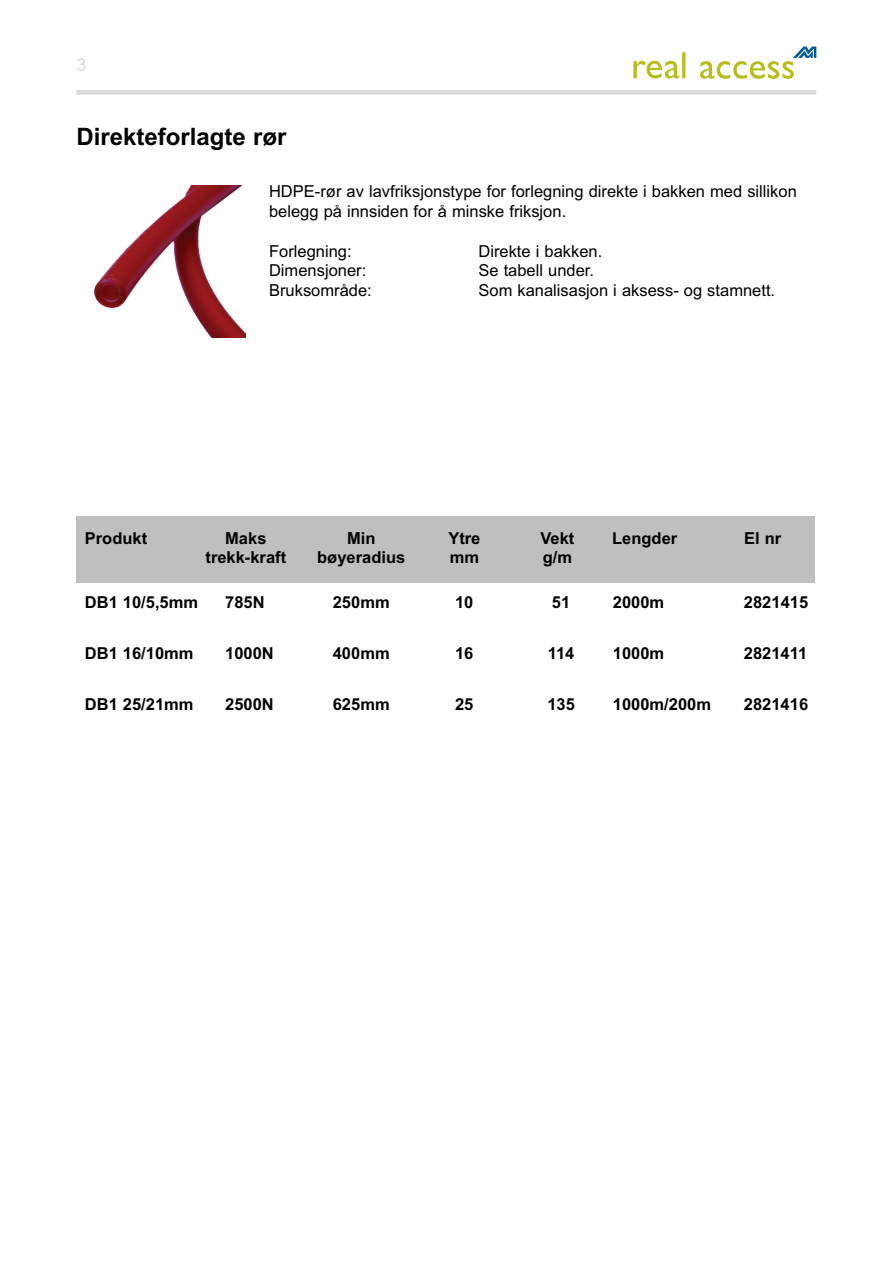
<style>
.page{position:relative;width:893px;height:1263px;background:#fff}
.page>*{position:absolute;margin:0;border:0;box-sizing:border-box;transform-origin:0 0}
.t1{font:700 24px "Arial";color:#000}
.t2{font:18px "Arial";color:#d9d9d9}
.t3{font:16.5px/19.8px "Arial";color:#000}
.t4{font:700 16.5px "Arial";color:#000}
</style>
<div class="page">
<div style="left:76px;top:90px;width:740px;height:5px;background:#d9d9d9"></div>
<svg style="left:633px;top:52px;width:52px;height:26px"></svg>
<svg style="left:700px;top:47px;width:116px;height:32px"></svg>
<img style="left:94px;top:185px;width:152px;height:153px">
<div style="left:76px;top:516px;width:738px;height:67px;background:#bfbfbf"></div>
<p class="t2" style="left:76px;top:58px;width:12px">3</p>
<h1 class="t1" style="left:76px;top:128px;width:212px">Direkteforlagte rør</h1>
<p class="t3" style="left:269px;top:183px;width:529px">HDPE-rør av lavfriksjonstype for forlegning direkte i bakken med sillikon belegg på innsiden for å minske friksjon.</p>
<p class="t3" style="left:269px;top:243px;width:84px">Forlegning:</p>
<p class="t3" style="left:478px;top:243px;width:125px">Direkte i bakken.</p>
<p class="t3" style="left:269px;top:262px;width:99px">Dimensjoner:</p>
<p class="t3" style="left:478px;top:262px;width:117px">Se tabell under.</p>
<p class="t3" style="left:269px;top:282px;width:104px">Bruksområde:</p>
<p class="t3" style="left:478px;top:282px;width:298px">Som kanalisasjon i aksess- og stamnett.</p>
<p class="t4" style="left:85px;top:532px;width:64px">Produkt</p>
<p class="t4" style="left:225px;top:532px;width:43px">Maks</p>
<p class="t4" style="left:347px;top:532px;width:30px">Min</p>
<p class="t4" style="left:448px;top:532px;width:34px">Ytre</p>
<p class="t4" style="left:540px;top:532px;width:35px">Vekt</p>
<p class="t4" style="left:612px;top:532px;width:67px">Lengder</p>
<p class="t4" style="left:744px;top:532px;width:39px">El nr</p>
<p class="t4" style="left:205px;top:552px;width:82px">trekk-kraft</p>
<p class="t4" style="left:317px;top:552px;width:90px">bøyeradius</p>
<p class="t4" style="left:450px;top:552px;width:31px">mm</p>
<p class="t4" style="left:543px;top:552px;width:31px">g/m</p>
<p class="t4" style="left:85px;top:597px;width:115px">DB1 10/5,5mm</p>
<p class="t4" style="left:225px;top:597px;width:41px">785N</p>
<p class="t4" style="left:333px;top:597px;width:58px">250mm</p>
<p class="t4" style="left:455px;top:597px;width:20px">10</p>
<p class="t4" style="left:552px;top:597px;width:20px">51</p>
<p class="t4" style="left:613px;top:597px;width:53px">2000m</p>
<p class="t4" style="left:744px;top:597px;width:66px">2821415</p>
<p class="t4" style="left:85px;top:648px;width:110px">DB1 16/10mm</p>
<p class="t4" style="left:225px;top:648px;width:50px">1000N</p>
<p class="t4" style="left:333px;top:648px;width:58px">400mm</p>
<p class="t4" style="left:455px;top:648px;width:20px">16</p>
<p class="t4" style="left:548px;top:648px;width:28px">114</p>
<p class="t4" style="left:613px;top:648px;width:53px">1000m</p>
<p class="t4" style="left:744px;top:648px;width:65px">2821411</p>
<p class="t4" style="left:85px;top:699px;width:110px">DB1 25/21mm</p>
<p class="t4" style="left:225px;top:699px;width:50px">2500N</p>
<p class="t4" style="left:333px;top:699px;width:58px">625mm</p>
<p class="t4" style="left:455px;top:699px;width:20px">25</p>
<p class="t4" style="left:547px;top:699px;width:29px">135</p>
<p class="t4" style="left:613px;top:699px;width:100px">1000m/200m</p>
<p class="t4" style="left:744px;top:699px;width:66px">2821416</p>
</div>
